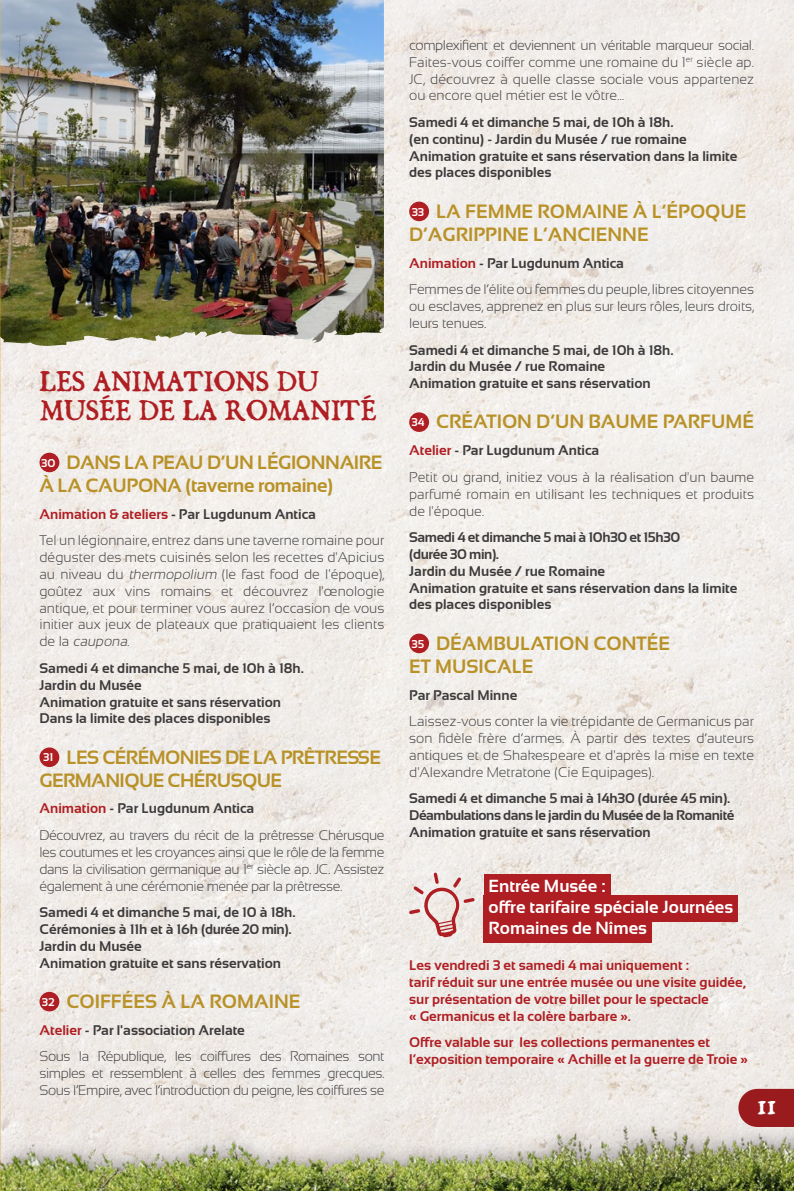
<style>
.page{position:relative;width:794px;height:1191px;background:#fff}
.page>*{position:absolute;margin:0;border:0;box-sizing:border-box;transform-origin:0 0}
.t1{font:24.5px/29.4px "Dominican Small Caps";color:#af1e23}
.t2{font:24.5px "Dominican Small Caps";color:#fff}
.t3{font:700 19.25px/23.1px "Sansation";color:#b89127}
.t4{font:700 19.25px/23.1px "Sansation";letter-spacing:-.02em;color:#b89127}
.t5{font:700 19.25px/23.1px "Sansation";letter-spacing:-.03em;color:#b89127}
.t6{font:700 17.5px/21px "Sansation";color:#fff}
.t7{font:300 14px/16.8px "Sansation";letter-spacing:-.01em;color:#3c3a3b}
.t8{font:700 14px/16.8px "Sansation";color:#3c3a3b}
.t9{font:300 14px/26.8px "Sansation";letter-spacing:-.03em;color:#3c3a3b}
.t10{font:700 14px/16.8px "Sansation";color:#af1e23}
.s1{font-size:11.38px;color:#fff}
.s2{font-weight:700;color:#af1e23}
.s3{font-weight:700}
.s4{font-style:italic}
</style>
<div class="page">
<img style="left:0;top:0;width:794px;height:1105px">
<div style="left:39px;top:453px;width:20px;height:19px;background:#af1e23;border-radius:50%"></div>
<div style="left:39px;top:747px;width:20px;height:20px;background:#af1e23;border-radius:50%"></div>
<div style="left:39px;top:991px;width:20px;height:20px;background:#af1e23;border-radius:50%"></div>
<div style="left:483px;top:874px;width:127px;height:26px;background:#af1e23"></div>
<div style="left:483px;top:895px;width:255px;height:26px;background:#af1e23"></div>
<div style="left:483px;top:916px;width:169px;height:26px;background:#af1e23"></div>
<div style="left:409px;top:202px;width:20px;height:19px;background:#af1e23;border-radius:50%"></div>
<div style="left:409px;top:412px;width:20px;height:20px;background:#af1e23;border-radius:50%"></div>
<div style="left:409px;top:633px;width:20px;height:20px;background:#af1e23;border-radius:50%"></div>
<img style="left:1px;top:0;width:383px;height:346px">
<img style="left:1px;top:1105px;width:793px;height:86px">
<hr style="left:0;top:939px;width:1px;height:252px;background:#000">
<svg style="left:0;top:866px;width:1px;height:73px"></svg>
<svg style="left:0;top:0;width:1px;height:847px"></svg>
<svg style="left:409px;top:872px;width:66px;height:65px;background:#e4cac8"></svg>
<svg style="left:738px;top:1088px;width:56px;height:39px;background:#a13032"></svg>
<h1 class="t1" style="left:39px;top:367px;width:338px">LES ANIMATIONS DU<br>MUSÉE DE LA ROMANITÉ</h1>
<h2 class="t4" style="left:39px;top:450px;width:344px"><span class="s1">30</span> DANS LA PEAU D’UN LÉGIONNAIRE<br>À LA CAUPONA (taverne romaine)</h2>
<p class="t7" style="left:39px;top:500px;width:346px;line-height:26.8px"><span class="s2">Animation &amp; ateliers</span> <span class="s3">- Par Lugdunum Antica<br></span>Tel un légionnaire, entrez dans une taverne romaine pour</p>
<p class="t7" style="left:39px;top:549px;width:346px;text-align:justify">déguster des mets cuisinés selon les recettes d'Apicius au niveau du <span class="s4">thermopolium</span> (le fast food de l'époque), goûtez aux vins romains et découvrez l'œnologie antique, et pour terminer vous aurez l’occasion de vous initier aux jeux de plateaux que pratiquaient les clients d e l a <span class="s4">caupona</span>.</p>
<p class="t8" style="left:39px;top:659px;width:266px">Samedi 4 et dimanche 5 mai, de 10h à 18h.<br>Jardin du Musée<br>Animation gratuite et sans réservation<br>Dans la limite des places disponibles</p>
<h2 class="t5" style="left:39px;top:745px;width:343px"><span class="s1">31</span> LES CÉRÉMONIES DE LA PRÊTRESSE<br>GERMANIQUE CHÉRUSQUE</h2>
<p class="t9" style="left:39px;top:795px;width:346px"><span class="s2">Animation</span> <span class="s3">- Par Lugdunum Antica<br></span>Découvrez, au travers du récit de la prêtresse Chérusque</p>
<p class="t7" style="left:39px;top:843px;width:346px;text-align:justify">les coutumes et les croyances ainsi que le rôle de la femme dans la civilisation germanique au 1<sup>er</sup> siècle ap. JC. Assistez également à une cérémonie menée par la prêtresse.</p>
<p class="t8" style="left:39px;top:904px;width:258px">Samedi 4 et dimanche 5 mai, de 10 à 18h.<br>Cérémonies à 11h et à 16h (durée 20 min).<br>Jardin du Musée<br>Animation gratuite et sans réservation</p>
<h2 class="t3" style="left:42px;top:989px;width:260px"><span class="s1">32</span> COIFFÉES À LA ROMAINE</h2>
<p class="t9" style="left:39px;top:1016px;width:346px"><span class="s2">Atelier</span> <span class="s3">- Par l'association Arelate<br></span>Sous la République, les coiffures des Romaines sont</p>
<p class="t9" style="left:39px;top:1065px;width:346px;line-height:16.8px">simples et ressemblent à celles des femmes grecques.<br>Sous l’Empire, avec l’introduction du peigne, les coiffures se</p>
<p class="t7" style="left:409px;top:37px;width:346px;text-align:justify">complexifient et deviennent un véritable marqueur social.<br>Faites-vous coiffer comme une romaine du 1<sup>er</sup> siècle ap.<br>JC, découvrez à quelle classe sociale vous appartenez ou encore quel métier est le vôtre…</p>
<p class="t8" style="left:409px;top:114px;width:330px">Samedi 4 et dimanche 5 mai, de 10h à 18h.<br>(en continu) - Jardin du Musée / rue romaine Animation gratuite et sans réservation dans la limite des places disponibles</p>
<h2 class="t3" style="left:409px;top:199px;width:339px"><span class="s1">33</span> LA FEMME ROMAINE À L’ÉPOQUE<br>D’AGRIPPINE L’ANCIENNE</h2>
<p class="t7" style="left:409px;top:249px;width:346px;line-height:26.8px"><span class="s2">Animation</span> <span class="s3">- Par Lugdunum Antica<br></span>Femmes de l’élite ou femmes du peuple, libres citoyennes</p>
<p class="t7" style="left:409px;top:298px;width:346px">ou esclaves, apprenez en plus sur leurs rôles, leurs droits, leurs tenues.</p>
<p class="t8" style="left:409px;top:341px;width:266px">Samedi 4 et dimanche 5 mai, de 10h à 18h.<br>Jardin du Musée / rue Romaine<br>Animation gratuite et sans réservation</p>
<h2 class="t3" style="left:411px;top:410px;width:344px"><span class="s1">34</span> CRÉATION D’UN BAUME PARFUMÉ</h2>
<p class="t7" style="left:409px;top:437px;width:346px;line-height:26.8px"><span class="s2">Atelier</span> <span class="s3">- Par Lugdunum Antica<br></span>Petit ou grand, initiez vous à la réalisation d'un baume</p>
<p class="t7" style="left:409px;top:485px;width:346px">parfumé romain en utilisant les techniques et produits de l'époque.</p>
<p class="t8" style="left:409px;top:529px;width:330px">Samedi 4 et dimanche 5 mai à 10h30 et 15h30<br>(durée 30 min).<br>Jardin du Musée / rue Romaine<br>Animation gratuite et sans réservation dans la limite des places disponibles</p>
<h2 class="t3" style="left:409px;top:631px;width:262px"><span class="s1">35</span> DÉAMBULATION CONTÉE<br>ET MUSICALE</h2>
<p class="t8" style="left:409px;top:686px;width:110px">Par Pascal Minne</p>
<p class="t7" style="left:409px;top:713px;width:346px;text-align:justify">Laissez-vous conter la vie trépidante de Germanicus par son fidèle frère d’armes. À partir des textes d’auteurs antiques et de Shakespeare et d'après la mise en texte d'Alexandre Metratone (Cie Equipages).</p>
<p class="t8" style="left:409px;top:790px;width:327px">Samedi 4 et dimanche 5 mai à 14h30 (durée 45 min).<br>Déambulations dans le jardin du Musée de la Romanité<br>Animation gratuite et sans réservation</p>
<p class="t6" style="left:488px;top:875px;width:246px">Entrée Musée :<br>offre tarifaire spéciale Journées<br>Romaines de Nîmes</p>
<p class="t10" style="left:409px;top:957px;width:338px">Les vendredi 3 et samedi 4 mai uniquement :<br>tarif réduit sur une entrée musée ou une visite guidée, sur présentation de votre billet pour le spectacle<br>« Germanicus et la colère barbare ».</p>
<p class="t10" style="left:409px;top:1034px;width:340px">Offre valable sur les collections permanentes et l’exposition temporaire « Achille et la guerre de Troie »</p>
<h1 class="t2" style="left:757px;top:1087px;width:20px">11</h1>
</div>
